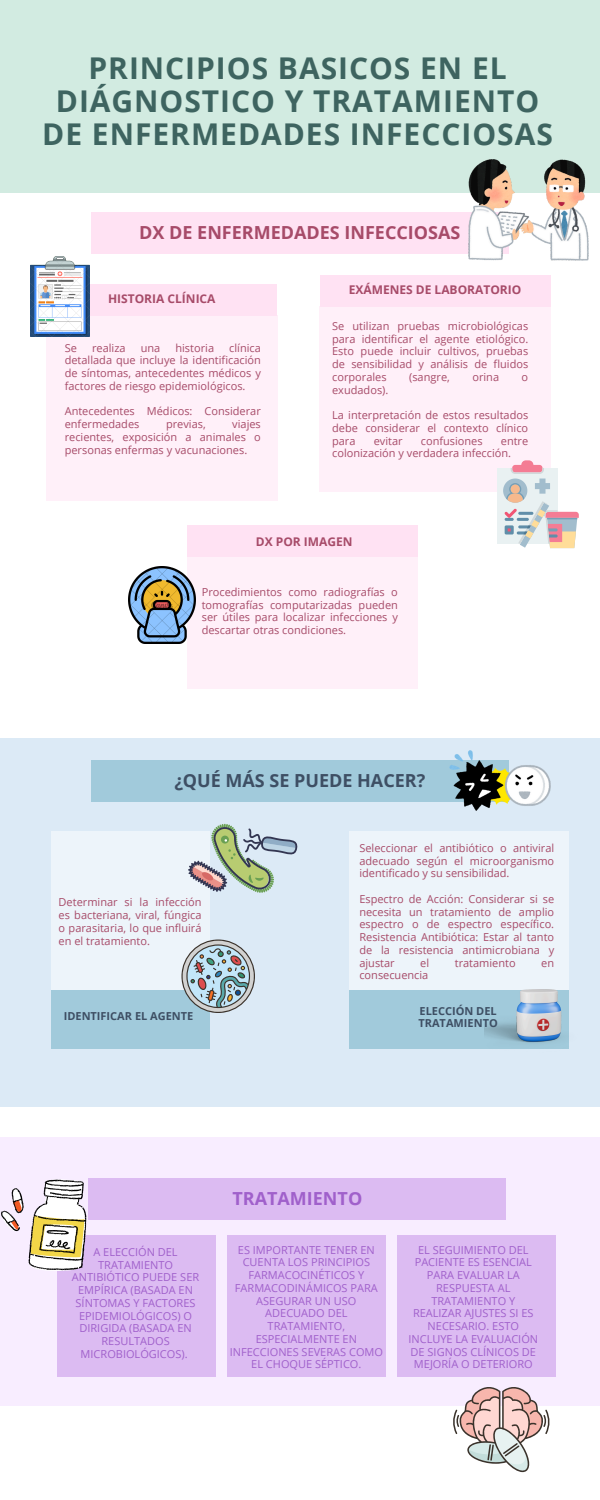
<style>
.page{position:relative;width:600px;height:1500px;background:#fff}
.page>*{position:absolute;margin:0;border:0;box-sizing:border-box;transform-origin:0 0}
.t1{font:700 30px/33px "Open Sans";letter-spacing:.03em;color:#3e6460;text-align:center}
.t2{font:700 18px "Open Sans";color:#a74b69}
.t3{font:700 18px "Open Sans";color:#3e4f64}
.t4{font:700 18px "Open Sans";color:#a060cb}
.t5{font:700 12px "Open Sans";color:#a74b69}
.t6{font:11px/12.8px "Open Sans";color:#a74b69;text-align:justify}
.t7{font:11px/12.8px "Open Sans";color:#a060cb;text-align:center}
.t8{font:700 11px/12.8px "Open Sans";color:#3e4f64}
</style>
<div class="page">
<div style="left:0;top:0;width:600px;height:193px;background:#d2ebe1"></div>
<div style="left:91px;top:212px;width:418px;height:42px;background:#ffe2f3"></div>
<div style="left:320px;top:275px;width:230px;height:31px;background:#ffe2f3"></div>
<div style="left:46px;top:284px;width:231px;height:31px;background:#ffe2f3"></div>
<div style="left:46px;top:315px;width:231px;height:186px;background:#fff0f9"></div>
<div style="left:320px;top:306px;width:230px;height:186px;background:#fff0f9"></div>
<div style="left:0;top:1137px;width:600px;height:269px;background:#f8edff"></div>
<div style="left:89px;top:1178px;width:417px;height:41px;background:#dcbbf2"></div>
<div style="left:57px;top:1235px;width:159px;height:142px;background:#dcbbf2"></div>
<div style="left:227px;top:1235px;width:159px;height:142px;background:#dcbbf2"></div>
<div style="left:397px;top:1235px;width:159px;height:142px;background:#dcbbf2"></div>
<div style="left:0;top:739px;width:600px;height:368px;background:#dceaf6"></div>
<div style="left:91px;top:760px;width:418px;height:42px;background:#a1cadb"></div>
<div style="left:51px;top:990px;width:158px;height:58px;background:#a1cadb"></div>
<div style="left:349px;top:990px;width:220px;height:58px;background:#a1cadb"></div>
<div style="left:51px;top:832px;width:158px;height:158px;background:#edf4fa"></div>
<div style="left:349px;top:832px;width:220px;height:158px;background:#edf4fa"></div>
<div style="left:187px;top:525px;width:231px;height:32px;background:#ffe2f3"></div>
<div style="left:187px;top:557px;width:231px;height:132px;background:#fff0f9"></div>
<img style="left:30px;top:256px;width:59px;height:80px">
<img style="left:469px;top:159px;width:119px;height:101px">
<div style="left:497px;top:468px;width:61px;height:76px;background:#e9f1f2"></div>
<svg style="left:503px;top:460px;width:76px;height:88px"></svg>
<hr style="left:547px;top:518px;width:30px;height:1px;background:#769fb6">
<img style="left:129px;top:567px;width:66px;height:77px">
<svg style="left:186px;top:824px;width:112px;height:69px"></svg>
<svg style="left:181px;top:940px;width:74px;height:73px"></svg>
<img style="left:484px;top:990px;width:85px;height:59px">
<img style="left:449px;top:750px;width:101px;height:61px">
<svg style="left:1px;top:1178px;width:88px;height:93px"></svg>
<svg style="left:453px;top:1387px;width:97px;height:86px"></svg>
<p class="t1" style="left:42px;top:51px;width:512px">PRINCIPIOS BASICOS EN EL<br>DIÁGNOSTICO Y TRATAMIENTO<br>DE ENFERMEDADES INFECCIOSAS</p>
<h3 class="t2" style="left:139px;top:220px;width:323px">DX DE ENFERMEDADES INFECCIOSAS</h3>
<p class="t5" style="left:108px;top:290px;width:109px">HISTORIA CLÍNICA</p>
<h3 class="t6" style="left:65px;top:341px;width:198px;text-indent:164px">clínica detallada que incluye la identificación de síntomas, antecedentes médicos y factores de riesgo epidemiológicos.</h3>
<p class="t6" style="left:65px;top:405px;width:198px">Antecedentes Médicos: Considerar enfermedades</p>
<h3 class="t6" style="left:65px;top:341px;width:14px">Se</h3>
<h3 class="t6" style="left:92px;top:341px;width:35px">realiza</h3>
<h3 class="t6" style="left:141px;top:341px;width:21px">una</h3>
<h3 class="t6" style="left:175px;top:341px;width:40px">historia</h3>
<p class="t6" style="left:65px;top:418px;width:198px;text-indent:168px">viajes recientes, exposición a animales o personas enfermas y vacunaciones.</p>
<p class="t6" style="left:166px;top:418px;width:41px">previas,</p>
<p class="t5" style="left:349px;top:281px;width:174px">EXÁMENES DE LABORATORIO</p>
<p class="t6" style="left:332px;top:319px;width:198px">Se utilizan pruebas microbiológicas para identificar el agente etiológico.<br>Esto puede incluir cultivos, pruebas de sensibilidad y análisis de fluidos corporales</p>
<p class="t6" style="left:409px;top:370px;width:42px">(sangre,</p>
<p class="t6" style="left:472px;top:370px;width:28px">orina</p>
<p class="t6" style="left:522px;top:370px;width:8px">o</p>
<p class="t6" style="left:332px;top:383px;width:58px">exudados).</p>
<p class="t6" style="left:332px;top:409px;width:198px">La interpretación de estos resultados debe considerar el contexto clínico para</p>
<p class="t6" style="left:374px;top:434px;width:30px">evitar</p>
<p class="t6" style="left:421px;top:434px;width:63px">confusiones</p>
<p class="t6" style="left:332px;top:434px;width:198px;text-indent:169px">entre colonización y verdadera infección.</p>
<h2 class="t5" style="left:256px;top:534px;width:98px">DX POR IMAGEN</h2>
<p class="t6" style="left:202px;top:585px;width:198px">Procedimientos como radiografías o tomografías computarizadas pueden ser útiles para localizar infecciones y descartar otras condiciones.</p>
<h1 class="t3" style="left:174px;top:768px;width:252px">¿QUÉ MÁS SE PUEDE HACER?</h1>
<p class="t6" style="left:59px;top:896px;width:144px">Determinar si la infección es bacteriana, viral, fúngica o parasitaria, lo que influirá en el tratamiento.</p>
<p class="t6" style="left:359px;top:841px;width:196px">Seleccionar el antibiótico o antiviral adecuado según el microorganismo identificado y su sensibilidad.</p>
<h3 class="t6" style="left:359px;top:892px;width:196px">Espectro de Acción: Considerar si se necesita un tratamiento de amplio espectro o de espectro específico.<br>Resistencia Antibiótica: Estar al tanto de la resistencia antimicrobiana y ajustar</h3>
<h3 class="t6" style="left:420px;top:956px;width:10px">el</h3>
<h3 class="t6" style="left:455px;top:956px;width:62px">tratamiento</h3>
<h3 class="t6" style="left:541px;top:956px;width:14px">en</h3>
<h3 class="t6" style="left:359px;top:969px;width:71px">consecuencia</h3>
<p class="t8" style="left:64px;top:1009px;width:131px">IDENTIFICAR EL AGENTE</p>
<h2 class="t8" style="left:418px;top:1004px;width:81px">ELECCIÓN DEL<br>TRATAMIENTO</h2>
<h3 class="t4" style="left:232px;top:1186px;width:131px">TRATAMIENTO</h3>
<p class="t7" style="left:72px;top:1245px;width:129px">A ELECCIÓN DEL<br>TRATAMIENTO<br>ANTIBIÓTICO PUEDE SER<br>EMPÍRICA (BASADA EN<br>SÍNTOMAS Y FACTORES<br>EPIDEMIOLÓGICOS) O<br>DIRIGIDA (BASADA EN<br>RESULTADOS<br>MICROBIOLÓGICOS).</p>
<p class="t7" style="left:230px;top:1243px;width:155px">ES IMPORTANTE TENER EN<br>CUENTA LOS PRINCIPIOS<br>FARMACOCINÉTICOS Y<br>FARMACODINÁMICOS PARA<br>ASEGURAR UN USO<br>ADECUADO DEL<br>TRATAMIENTO,<br>ESPECIALMENTE EN<br>INFECCIONES SEVERAS COMO<br>EL CHOQUE SÉPTICO.</p>
<p class="t7" style="left:408px;top:1243px;width:131px">EL SEGUIMIENTO DEL<br>PACIENTE ES ESENCIAL<br>PARA EVALUAR LA<br>RESPUESTA AL<br>TRATAMIENTO Y<br>REALIZAR AJUSTES SI ES<br>NECESARIO. ESTO<br>INCLUYE LA EVALUACIÓN<br>DE SIGNOS CLÍNICOS DE<br>MEJORÍA O DETERIORO</p>
</div>
